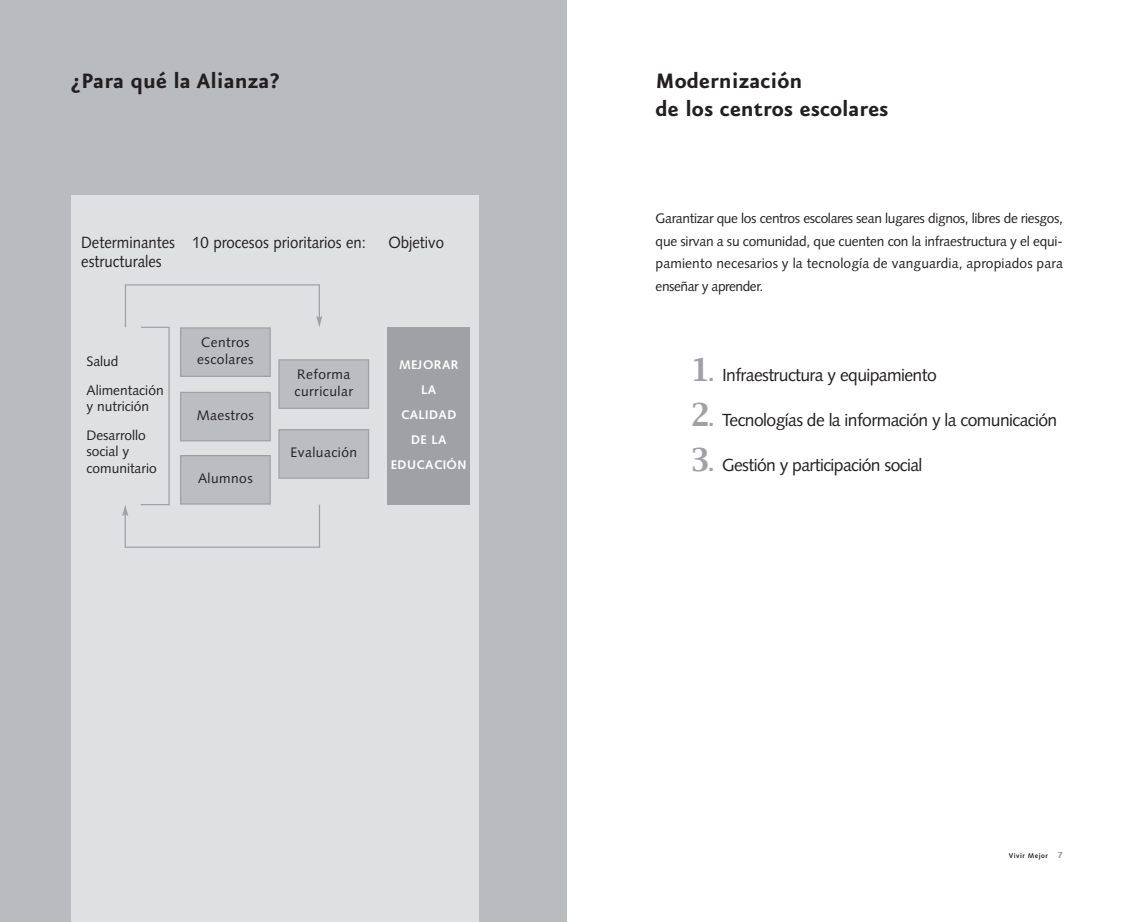
<style>
.page{position:relative;width:1134px;height:922px;background:#fff}
.page>*{position:absolute;margin:0;border:0;box-sizing:border-box;transform-origin:0 0}
.t1{font:700 25px/27.5px "Eureka Sans";color:#231f20}
.t2{font:17.5px "Syntax";letter-spacing:-.035em;color:#231f20}
.t3{font:16.25px "Syntax";color:#231f20;scale:.92 1}
.t4{font:13.75px/22.5px "Syntax";letter-spacing:.01em;color:#231f20}
.t5{font:13.75px/16.2px "Syntax";letter-spacing:.035em;color:#231f20}
.t6{font:700 12.5px/25px "Syntax";letter-spacing:.035em;color:#fff;text-align:center}
.t7{font:700 6.88px "Syntax";letter-spacing:.065em;color:#231f20}
.s1{font-family:"Capitals";font-size:27.5px;color:#a0a1a5}
.s2{font-family:"Capitals";font-size:18.75px;color:#a0a1a5}
.s3{font-weight:900;font-size:8.75px;color:#a0a1a5}
</style>
<div class="page">
<div style="left:0;top:0;width:567px;height:921px;background:#babbbe"></div>
<div style="left:71px;top:195px;width:407px;height:726px;background:#dfe0e2"></div>
<div style="left:388px;top:327px;width:82px;height:177px;background:#a0a1a5"></div>
<div style="left:181px;top:328px;width:89px;height:48px;background:#bcbdc0"></div>
<div style="left:180px;top:327px;width:91px;height:50px;border:1px solid #a0a1a5"></div>
<div style="left:279px;top:360px;width:90px;height:48px;background:#bcbdc0"></div>
<div style="left:278px;top:359px;width:91px;height:50px;border:1px solid #a0a1a5"></div>
<div style="left:181px;top:392px;width:89px;height:48px;background:#bcbdc0"></div>
<div style="left:180px;top:391px;width:91px;height:50px;border:1px solid #a0a1a5"></div>
<div style="left:181px;top:455px;width:89px;height:49px;background:#bcbdc0"></div>
<div style="left:180px;top:455px;width:91px;height:49px;border:1px solid #a0a1a5"></div>
<div style="left:279px;top:429px;width:90px;height:49px;background:#bcbdc0"></div>
<div style="left:278px;top:429px;width:91px;height:49px;border:1px solid #a0a1a5"></div>
<hr style="left:125px;top:284px;width:195px;height:1px;background:#a0a1a5">
<hr style="left:125px;top:514px;width:1px;height:33px;background:#a0a1a5">
<svg style="left:122px;top:505px;width:6px;height:11px"></svg>
<hr style="left:125px;top:546px;width:195px;height:1px;background:#a0a1a5">
<hr style="left:319px;top:504px;width:1px;height:43px;background:#a0a1a5">
<hr style="left:319px;top:285px;width:1px;height:33px;background:#a0a1a5">
<svg style="left:316px;top:316px;width:6px;height:11px"></svg>
<hr style="left:125px;top:285px;width:1px;height:42px;background:#a0a1a5">
<hr style="left:141px;top:326px;width:29px;height:2px;background:#a0a1a5">
<svg style="left:141px;top:504px;width:27px;height:1px"></svg>
<hr style="left:168px;top:327px;width:2px;height:178px;background:#a0a1a5">
<h1 class="t1" style="left:71px;top:70px;width:210px">¿Para qué la Alianza?</h1>
<p class="t3" style="left:81px;top:236px;width:104px">Determinantes</p>
<p class="t3" style="left:388px;top:236px;width:62px">Objetivo</p>
<p class="t3" style="left:81px;top:254px;width:89px">estructurales</p>
<p class="t3" style="left:192px;top:236px;width:191px">10 procesos prioritarios en:</p>
<p class="t4" style="left:86px;top:348px;width:79px;line-height:28.8px">Salud<br>Alimentación</p>
<p class="t4" style="left:86px;top:393px;width:64px;line-height:28.8px">y nutrición<br>Desarrollo</p>
<p class="t4" style="left:86px;top:444px;width:72px;line-height:16.2px">social y comunitario</p>
<p class="t5" style="left:197px;top:336px;width:58px">Centros escolares</p>
<p class="t5" style="left:197px;top:408px;width:59px">Maestros</p>
<p class="t5" style="left:198px;top:471px;width:56px">Alumnos</p>
<p class="t5" style="left:295px;top:367px;width:60px">Reforma curricular</p>
<p class="t5" style="left:290px;top:445px;width:68px">Evaluación</p>
<p class="t6" style="left:391px;top:353px;width:77px">MEJORAR<br>LA<br>CALIDAD<br>DE LA<br>EDUCACIÓN</p>
<h1 class="t1" style="left:656px;top:70px;width:234px">Modernización<br>de los centros escolares</h1>
<p class="t4" style="left:656px;top:208px;width:409px;text-align:justify">Garantizar que los centros escolares sean lugares dignos, libres de riesgos, que sirvan a su comunidad, que cuenten con la infraestructura y el equi&shy;pamiento necesarios y la tecnología de vanguardia, apropiados para enseñar y aprender.</p>
<p class="t2" style="left:691px;top:368px;width:247px"><span class="s1">1</span><span class="s2">.</span> Infraestructura y equipamiento</p>
<p class="t2" style="left:691px;top:413px;width:368px"><span class="s1">2</span><span class="s2">.</span> Tecnologías de la información y la comunicación</p>
<p class="t2" style="left:691px;top:458px;width:233px"><span class="s1">3</span><span class="s2">.</span> Gestión y participación social</p>
<p class="t7" style="left:1009px;top:852px;width:56px">Vivir Mejor <span class="s3">7</span></p>
</div>
